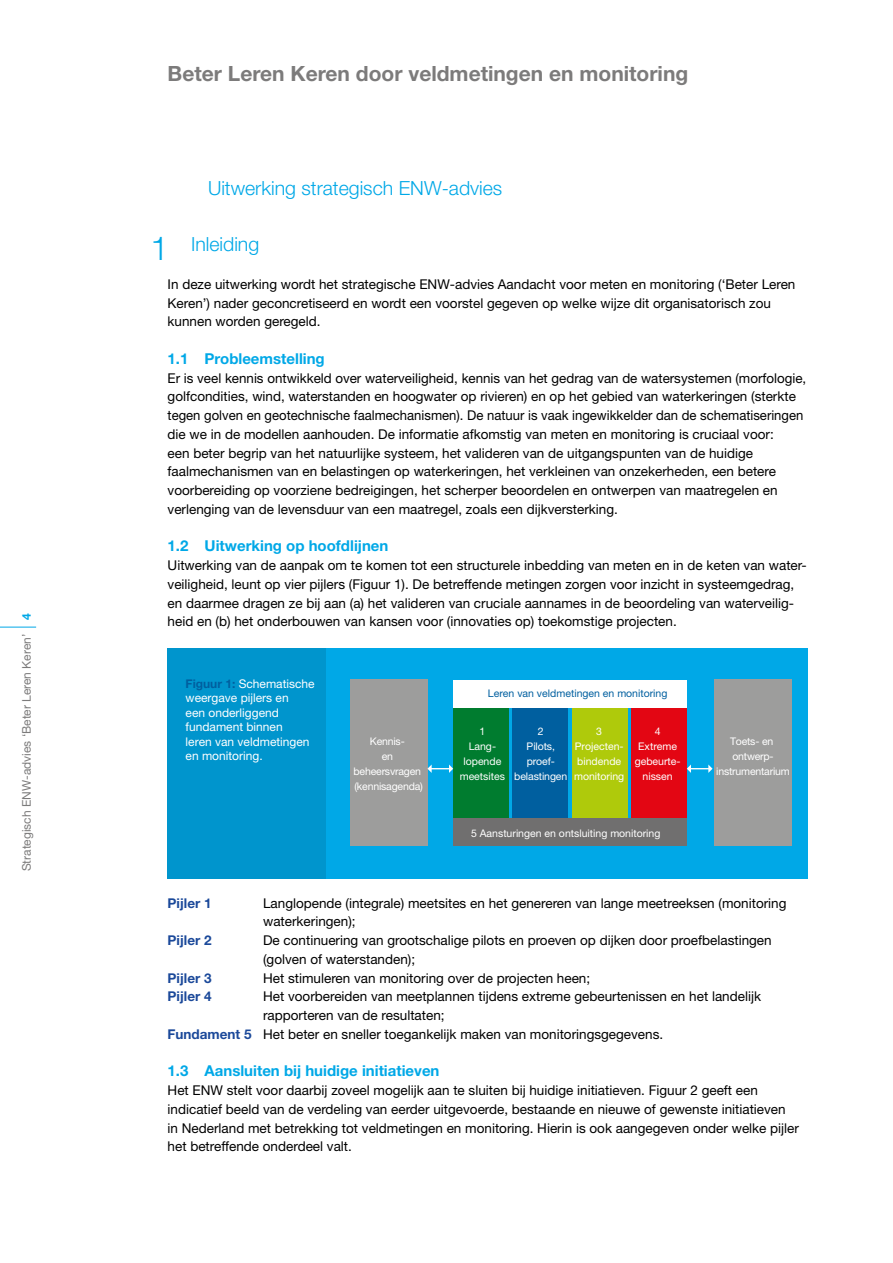
<style>
.page{position:relative;width:893px;height:1263px;background:#fff}
.page>*{position:absolute;margin:0;border:0;box-sizing:border-box;transform-origin:0 0}
.t1{font:700 21px "Helvetica Neue LT Std";color:#7c7b7b}
.t2{font:300 19.5px "Helvetica Neue LT Std";color:#00a8e7}
.t3{font:700 15px "Helvetica Neue LT Std";color:#00a8e7}
.t4{font:13.5px/18.8px "Helvetica Neue LT Std";color:#000}
.t5{font:700 13.5px "Helvetica Neue LT Std";color:#1b499a}
.t6{font:12px/14.4px "Helvetica Neue";color:#fff}
.t7{font:12px "Helvetica Neue LT Std";color:#7c7b7b}
.t8{font:10.5px/15px "Helvetica Neue";color:#fff;text-align:center}
.t9{font:10.5px "Helvetica Neue";color:#005f9f}
.s1{font-weight:700;color:#00a8e7}
.s2{font-size:33px}
.s3{font-weight:700;color:#005f9f}
.s4{font-weight:700;color:#1b499a}
</style>
<div class="page">
<hr style="left:0;top:627px;width:36px;height:1px;background:#00a8e7">
<div style="left:325px;top:648px;width:483px;height:231px;background:#00a8e7"></div>
<div style="left:168px;top:648px;width:158px;height:231px;background:#0095cd"></div>
<div style="left:631px;top:707px;width:56px;height:113px;background:#e30613"></div>
<div style="left:572px;top:707px;width:55px;height:113px;background:#afca0b"></div>
<div style="left:513px;top:707px;width:55px;height:113px;background:#005f9f"></div>
<div style="left:453px;top:707px;width:56px;height:113px;background:#007c2f"></div>
<div style="left:350px;top:680px;width:77px;height:166px;background:#9d9d9c"></div>
<div style="left:714px;top:680px;width:78px;height:166px;background:#9d9d9c"></div>
<div style="left:453px;top:680px;width:234px;height:27px;background:#fff"></div>
<div style="left:453px;top:819px;width:234px;height:27px;background:#706f6f"></div>
<svg style="left:427px;top:764px;width:26px;height:9px"></svg>
<svg style="left:687px;top:764px;width:25px;height:9px"></svg>
<p class="t7" style="left:20px;top:871px;width:260px;rotate:-90deg">Strategisch ENW-advies ‘Beter Leren Keren’ <span class="s1">4</span></p>
<h1 class="t1" style="left:168px;top:60px;width:522px">Beter Leren Keren door veldmetingen en monitoring</h1>
<h2 class="t2" style="left:208px;top:176px;width:296px">Uitwerking strategisch ENW-advies</h2>
<h2 class="t2" style="left:151px;top:232px;width:110px"><span class="s2">1</span> Inleiding</h2>
<p class="t4" style="left:168px;top:274px;width:629px">In deze uitwerking wordt het strategische ENW-advies Aandacht voor meten en monitoring (‘Beter Leren<br>Keren’) nader geconcretiseerd en wordt een voorstel gegeven op welke wijze dit organisatorisch zou kunnen worden geregeld.</p>
<p class="t3" style="left:168px;top:349px;width:159px">1.1 Probleemstelling</p>
<p class="t4" style="left:168px;top:368px;width:640px">Er is veel kennis ontwikkeld over waterveiligheid, kennis van het gedrag van de watersystemen (morfologie, golfcondities, wind, waterstanden en hoogwater op rivieren) en op het gebied van waterkeringen (sterkte tegen golven en geotechnische faalmechanismen). De natuur is vaak ingewikkelder dan de schematiseringen die we in de modellen aanhouden. De informatie afkomstig van meten en monitoring is cruciaal voor:<br>een beter begrip van het natuurlijke systeem, het valideren van de uitgangspunten van de huidige faalmechanismen van en belastingen op waterkeringen, het verkleinen van onzekerheden, een betere voorbereiding op voorziene bedreigingen, het scherper beoordelen en ontwerpen van maatregelen en verlenging van de levensduur van een maatregel, zoals een dijkversterking.</p>
<p class="t3" style="left:168px;top:537px;width:222px">1.2 Uitwerking op hoofdlijnen</p>
<p class="t4" style="left:168px;top:556px;width:641px">Uitwerking van de aanpak om te komen tot een structurele inbedding van meten en in de keten van water&shy;veiligheid, leunt op vier pijlers (Figuur 1). De betreffende metingen zorgen voor inzicht in systeemgedrag, en daarmee dragen ze bij aan (a) het valideren van cruciale aannames in de beoordeling van waterveilig&shy;heid en (b) het onderbouwen van kansen voor (innovaties op) toekomstige projecten.</p>
<p class="t6" style="left:186px;top:676px;width:131px"><span class="s3">Figuur 1:</span> Schematische weergave pijlers en<br>een onderliggend fundament binnen<br>leren van veldmetingen en monitoring.</p>
<p class="t9" style="left:488px;top:687px;width:181px">Leren van veldmetingen en monitoring</p>
<p class="t8" style="left:354px;top:734px;width:71px">Kennis-<br>en beheersvragen (kennisagenda)</p>
<p class="t8" style="left:460px;top:723px;width:47px">1<br>Lang&shy;lopende meetsites</p>
<p class="t8" style="left:514px;top:723px;width:55px">2<br>Pilots, proef&shy;belastingen</p>
<p class="t8" style="left:574px;top:723px;width:52px">3<br>Projecten&shy;bindende monitoring</p>
<p class="t8" style="left:635px;top:723px;width:47px">4<br>Extreme gebeurte&shy;nissen</p>
<p class="t8" style="left:716px;top:734px;width:75px">Toets- en ontwerp&shy;instrumentarium</p>
<p class="t8" style="left:471px;top:825px;width:191px">5 Aansturingen en ontsluiting monitoring</p>
<p class="t5" style="left:168px;top:894px;width:45px">Pijler 1</p>
<p class="t4" style="left:263px;top:893px;width:525px">Langlopende (integrale) meetsites en het genereren van lange meetreeksen (monitoring waterkeringen);</p>
<p class="t5" style="left:168px;top:932px;width:45px">Pijler 2</p>
<p class="t4" style="left:263px;top:931px;width:510px">De continuering van grootschalige pilots en proeven op dijken door proefbelastingen (golven of waterstanden);</p>
<p class="t5" style="left:168px;top:969px;width:45px">Pijler 3</p>
<p class="t4" style="left:263px;top:968px;width:329px">Het stimuleren van monitoring over de projecten heen;</p>
<p class="t5" style="left:168px;top:988px;width:45px">Pijler 4</p>
<p class="t4" style="left:263px;top:987px;width:499px">Het voorbereiden van meetplannen tijdens extreme gebeurtenissen en het landelijk</p>
<p class="t4" style="left:263px;top:1006px;width:183px">rapporteren van de resultaten;</p>
<p class="t4" style="left:168px;top:1024px;width:497px"><span class="s4">Fundament 5</span> Het beter en sneller toegankelijk maken van monitoringsgegevens.</p>
<p class="t3" style="left:168px;top:1062px;width:273px">1.3 Aansluiten bij huidige initiatieven</p>
<p class="t4" style="left:168px;top:1081px;width:633px">Het ENW stelt voor daarbij zoveel mogelijk aan te sluiten bij huidige initiatieven. Figuur 2 geeft een indicatief beeld van de verdeling van eerder uitgevoerde, bestaande en nieuwe of gewenste initiatieven in Nederland met betrekking tot veldmetingen en monitoring. Hierin is ook aangegeven onder welke pijler het betreffende onderdeel valt.</p>
</div>
